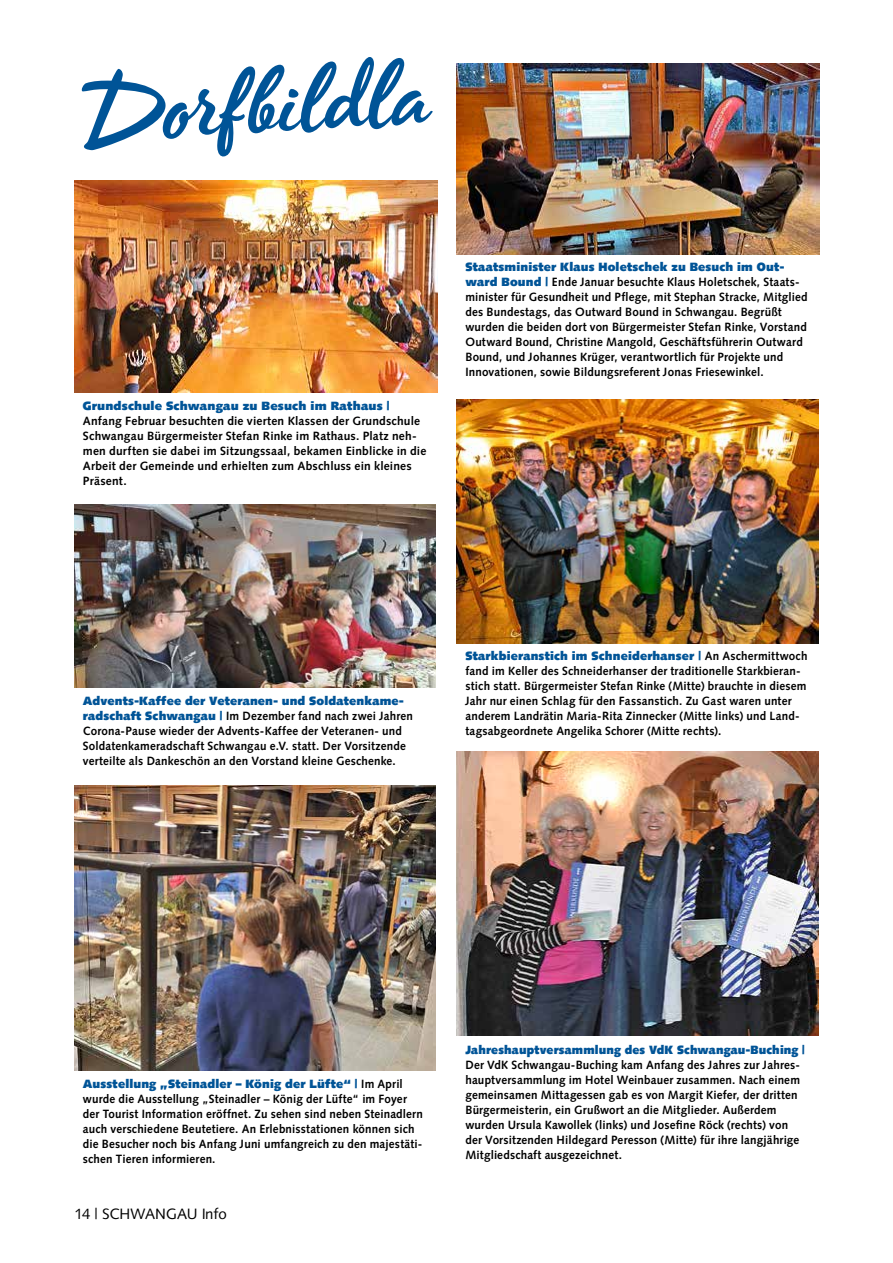
<style>
.page{position:relative;width:893px;height:1263px;background:#fff}
.page>*{position:absolute;margin:0;border:0;box-sizing:border-box;transform-origin:0 0}
.t1{font:102px "Timeout";color:#005497}
.t2{font:15px "Syntax LT Pro";letter-spacing:-.005em;color:#000}
.t3{font:700 12px/15px "Syntax LT Pro";letter-spacing:.015em;color:#000}
.t4{font:900 12px "Syntax LT Pro";letter-spacing:.015em;color:#005497;scale:.94 1}
.t5{font:900 12px "Syntax LT Pro";letter-spacing:.015em;color:#005497}
.s1{font-weight:900;color:#005497}
</style>
<div class="page">
<img style="left:74px;top:785px;width:362px;height:285px">
<img style="left:457px;top:751px;width:361px;height:285px">
<img style="left:74px;top:180px;width:364px;height:212px">
<img style="left:456px;top:63px;width:363px;height:192px">
<img style="left:457px;top:399px;width:361px;height:244px">
<img style="left:74px;top:505px;width:362px;height:182px">
<h1 class="t1" style="left:74px;top:50px;width:354px;rotate:-3deg">Dor fbildla</h1>
<p class="t5" style="left:83px;top:398px;width:308px">Grundschule Schwangau zu Besuch im Rathaus |</p>
<p class="t3" style="left:83px;top:413px;width:345px">Anfang Februar besuchten die vierten Klassen der Grundschule Schwangau Bürgermeister Stefan Rinke im Rathaus. Platz neh&shy;men durften sie dabei im Sitzungssaal, bekamen Einblicke in die Arbeit der Gemeinde und erhielten zum Abschluss ein kleines Präsent.</p>
<p class="t3" style="left:465px;top:259px;width:344px"><span class="s1">Staatsminister Klaus Holetschek zu Besuch im Out&shy;ward Bound |</span> Ende Januar besuchte Klaus Holetschek, Staats&shy;minister für Gesundheit und Pflege, mit Stephan Stracke, Mitglied des Bundestags, das Outward Bound in Schwangau. Begrüßt wurden die beiden dort von Bürgermeister Stefan Rinke, Vorstand Outward Bound, Christine Mangold, Geschäftsführerin Outward Bound, und Johannes Krüger, verantwortlich für Projekte und Innovationen, sowie Bildungsreferent Jonas Friesewinkel.</p>
<p class="t3" style="left:83px;top:693px;width:332px"><span class="s1">Advents-Kaffee der Veteranen- und Soldatenkame&shy;radschaft Schwangau |</span> Im Dezember fand nach zwei Jahren Corona-Pause wieder der Advents-Kaffee der Veteranen- und Soldatenkameradschaft Schwangau e.V. statt. Der Vorsitzende verteilte als Dankeschön an den Vorstand kleine Geschenke.</p>
<p class="t3" style="left:465px;top:648px;width:344px"><span class="s1">Starkbieranstich im Schneiderhanser |</span> An Aschermittwoch fand im Keller des Schneiderhanser der traditionelle Starkbieran&shy;stich statt. Bürgermeister Stefan Rinke (Mitte) brauchte in diesem Jahr nur einen Schlag für den Fassanstich. Zu Gast waren unter anderem Landrätin Maria-Rita Zinnecker (Mitte links) und Land&shy;tagsabgeordnete Angelika Schorer (Mitte rechts).</p>
<p class="t3" style="left:83px;top:1077px;width:341px"><span class="s1">Ausstellung „Steinadler – König der Lüfte“ |</span> Im April wurde die Ausstellung „Steinadler – König der Lüfte“ im Foyer der Tourist Information eröffnet. Zu sehen sind neben Steinadlern auch verschiedene Beutetiere. An Erlebnisstationen können sich die Besucher noch bis Anfang Juni umfangreich zu den majestäti&shy;schen Tieren informieren.</p>
<p class="t2" style="left:74px;top:1205px;width:154px">14 | SCHWANGAU Info</p>
<p class="t4" style="left:465px;top:1042px;width:362px">Jahreshauptversammlung des VdK Schwangau-Buching |</p>
<p class="t3" style="left:465px;top:1058px;width:336px">Der VdK Schwangau-Buching kam Anfang des Jahres zur Jahres&shy;hauptversammlung im Hotel Weinbauer zusammen. Nach einem gemeinsamen Mittagessen gab es von Margit Kiefer, der dritten Bürgermeisterin, ein Grußwort an die Mitglieder. Außerdem wurden Ursula Kawollek (links) und Josefine Röck (rechts) von der Vorsitzenden Hildegard Peresson (Mitte) für ihre langjährige Mitgliedschaft ausgezeichnet.</p>
</div>
